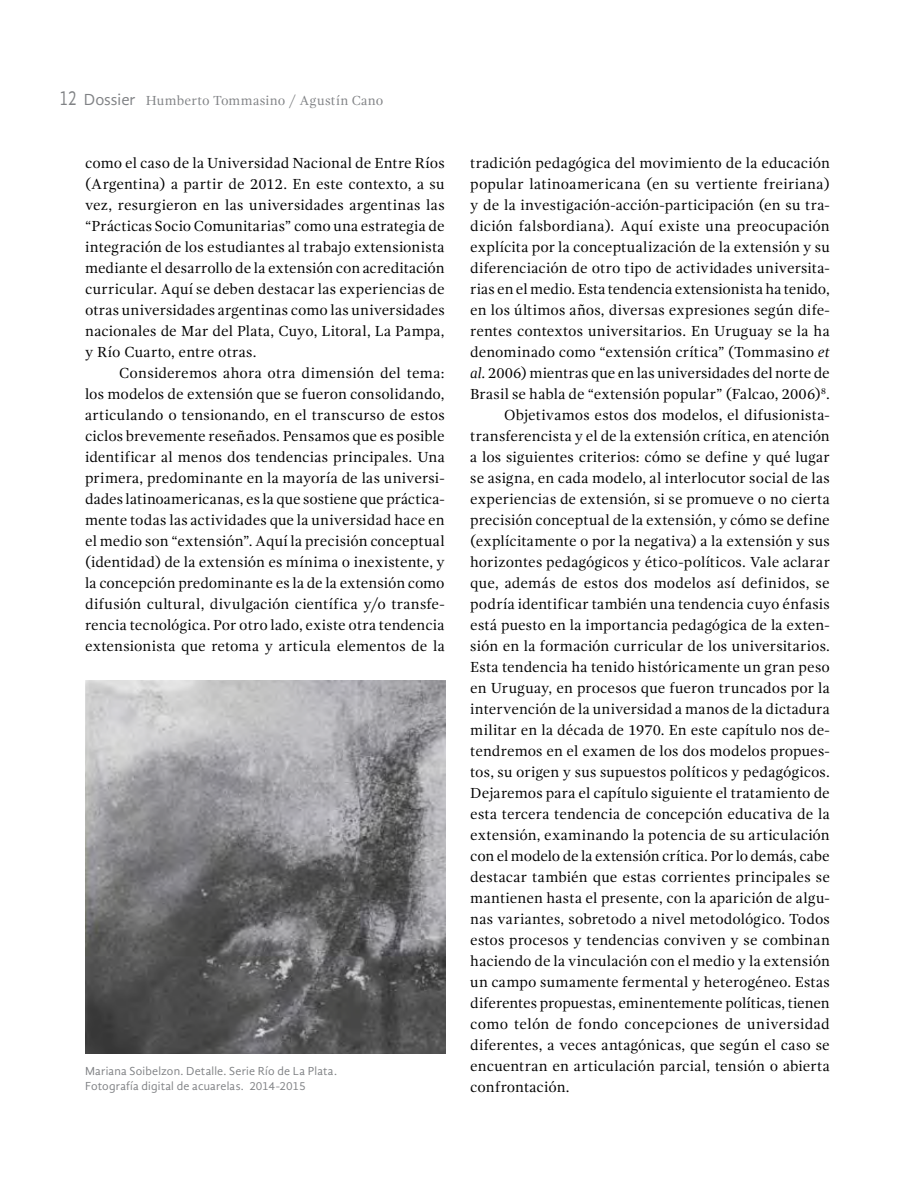
<style>
.page{position:relative;width:915px;height:1191px;background:#fff}
.page>*{position:absolute;margin:0;border:0;box-sizing:border-box;transform-origin:0 0}
.t1{font:15px/21px "Gandhi Serif";letter-spacing:.005em;color:#000;text-align:justify}
.t2{font:15px "Gandhi Serif";letter-spacing:.025em;color:#000}
.t3{font:13.5px "Gandhi Serif";letter-spacing:.02em;color:#808285}
.t4{font:12px/14.4px "Gandhi Sans";letter-spacing:.01em;color:#808285}
.s1{font-family:"Gandhi Sans";font-size:21px}
.s2{font-family:"Gandhi Sans";font-size:16.5px}
.s3{font-style:italic}
</style>
<div class="page">
<img style="left:85px;top:681px;width:360px;height:372px">
<p class="t3" style="left:59px;top:93px;width:325px"><span class="s1">12</span> <span class="s2">Dossier</span> Humberto Tommasino / Agustín Cano</p>
<p class="t1" style="left:85px;top:153px;width:361px">como el caso de la Universidad Nacional de Entre Ríos (Argentina) a partir de 2012. En este contexto, a su vez, resurgieron en las universidades argentinas las “Prácticas Socio Comunitarias” como una estrategia de integración de los estudiantes al trabajo extensionista mediante el desarrollo de la extensión con acreditación curricular. Aquí se deben destacar las experiencias de otras universidades argentinas como las universidades nacionales de Mar del Plata, Cuyo, Litoral, La Pampa, y Río Cuarto, entre otras.</p>
<p class="t1" style="left:85px;top:363px;width:361px;text-indent:34px">Consideremos ahora otra dimensión del tema: los modelos de extensión que se fueron consolidando, articulando o tensionando, en el transcurso de estos ciclos brevemente reseñados. Pensamos que es posible identificar al menos dos tendencias principales. Una primera, predominante en la mayoría de las universi&shy;dades latinoamericanas, es la que sostiene que práctica&shy;mente todas las actividades que la universidad hace en el medio son “extensión”. Aquí la precisión conceptual (identidad) de la extensión es mínima o inexistente, y la concepción predominante es la de la extensión como difusión cultural, divulgación científica y/o transfe&shy;rencia tecnológica. Por otro lado, existe otra tendencia extensionista que retoma y articula elementos de la</p>
<p class="t4" style="left:85px;top:1064px;width:253px">Mariana Soibelzon. Detalle. Serie Río de La Plata.<br>Fotografía digital de acuarelas. 2014-2015</p>
<p class="t1" style="left:470px;top:153px;width:361px">tradición pedagógica del movimiento de la educación</p>
<p class="t2" style="left:470px;top:176px;width:361px">popular latinoamericana (en su vertiente freiriana)</p>
<p class="t1" style="left:470px;top:195px;width:361px">y de la investigación-acción-participación (en su tra-</p>
<p class="t1" style="left:470px;top:216px;width:361px">dición falsbordiana). Aquí existe una preocupación</p>
<p class="t1" style="left:470px;top:237px;width:361px">explícita por la conceptualización de la extensión y su</p>
<p class="t1" style="left:470px;top:258px;width:361px">diferenciación de otro tipo de actividades universita-</p>
<p class="t1" style="left:470px;top:279px;width:361px">rias en el medio. Esta tendencia extensionista ha tenido,</p>
<p class="t1" style="left:470px;top:300px;width:361px">en los últimos años, diversas expresiones según dife-</p>
<p class="t1" style="left:470px;top:321px;width:361px">rentes contextos universitarios. En Uruguay se la ha</p>
<p class="t1" style="left:470px;top:342px;width:361px">denominado como “extensión crítica” (Tommasino <span class="s3">et</span></p>
<p class="t1" style="left:470px;top:363px;width:361px"><span class="s3">al.</span> 2006) mientras que en las universidades del norte de</p>
<p class="t1" style="left:470px;top:384px;width:361px">Brasil se habla de “extensión popular” (Falcao, 2006)<sup>8</sup>.</p>
<p class="t1" style="left:504px;top:405px;width:327px">Objetivamos estos dos modelos, el difusionista-</p>
<p class="t1" style="left:470px;top:426px;width:361px">transferencista y el de la extensión crítica, en atención</p>
<p class="t1" style="left:470px;top:447px;width:361px">a los siguientes criterios: cómo se define y qué lugar</p>
<p class="t1" style="left:470px;top:468px;width:361px">se asigna, en cada modelo, al interlocutor social de las</p>
<p class="t1" style="left:470px;top:489px;width:361px">experiencias de extensión, si se promueve o no cierta</p>
<p class="t1" style="left:470px;top:510px;width:361px">precisión conceptual de la extensión, y cómo se define</p>
<p class="t1" style="left:470px;top:531px;width:361px">(explícitamente o por la negativa) a la extensión y sus</p>
<p class="t1" style="left:470px;top:552px;width:361px">horizontes pedagógicos y ético-políticos. Vale aclarar</p>
<p class="t1" style="left:470px;top:573px;width:361px">que, además de estos dos modelos así definidos, se</p>
<p class="t1" style="left:470px;top:594px;width:361px">podría identificar también una tendencia cuyo énfasis</p>
<p class="t1" style="left:470px;top:615px;width:361px">está puesto en la importancia pedagógica de la exten-</p>
<p class="t1" style="left:470px;top:636px;width:361px">sión en la formación curricular de los universitarios.</p>
<p class="t1" style="left:470px;top:657px;width:361px">Esta tendencia ha tenido históricamente un gran peso</p>
<p class="t1" style="left:470px;top:678px;width:361px">en Uruguay, en procesos que fueron truncados por la</p>
<p class="t1" style="left:470px;top:699px;width:361px">intervención de la universidad a manos de la dictadura</p>
<p class="t1" style="left:470px;top:720px;width:361px">militar en la década de 1970. En este capítulo nos de-</p>
<p class="t1" style="left:470px;top:741px;width:361px">tendremos en el examen de los dos modelos propues-</p>
<p class="t1" style="left:470px;top:762px;width:361px">tos, su origen y sus supuestos políticos y pedagógicos.</p>
<p class="t1" style="left:470px;top:783px;width:361px">Dejaremos para el capítulo siguiente el tratamiento de</p>
<p class="t1" style="left:470px;top:804px;width:361px">esta tercera tendencia de concepción educativa de la</p>
<p class="t1" style="left:470px;top:825px;width:361px">extensión, examinando la potencia de su articulación</p>
<p class="t1" style="left:470px;top:846px;width:361px">con el modelo de la extensión crítica. Por lo demás, cabe</p>
<p class="t1" style="left:470px;top:867px;width:361px">destacar también que estas corrientes principales se</p>
<p class="t1" style="left:470px;top:888px;width:361px">mantienen hasta el presente, con la aparición de algu-</p>
<p class="t1" style="left:470px;top:909px;width:361px">nas variantes, sobretodo a nivel metodológico. Todos</p>
<p class="t1" style="left:470px;top:930px;width:361px">estos procesos y tendencias conviven y se combinan</p>
<p class="t1" style="left:470px;top:951px;width:361px">haciendo de la vinculación con el medio y la extensión</p>
<p class="t1" style="left:470px;top:972px;width:361px">un campo sumamente fermental y heterogéneo. Estas</p>
<p class="t1" style="left:470px;top:993px;width:361px">diferentes propuestas, eminentemente políticas, tienen</p>
<p class="t1" style="left:470px;top:1014px;width:361px">como telón de fondo concepciones de universidad</p>
<p class="t1" style="left:470px;top:1035px;width:361px">diferentes, a veces antagónicas, que según el caso se</p>
<p class="t1" style="left:470px;top:1056px;width:361px">encuentran en articulación parcial, tensión o abierta</p>
<p class="t1" style="left:470px;top:1077px;width:101px">confrontación.</p>
</div>
